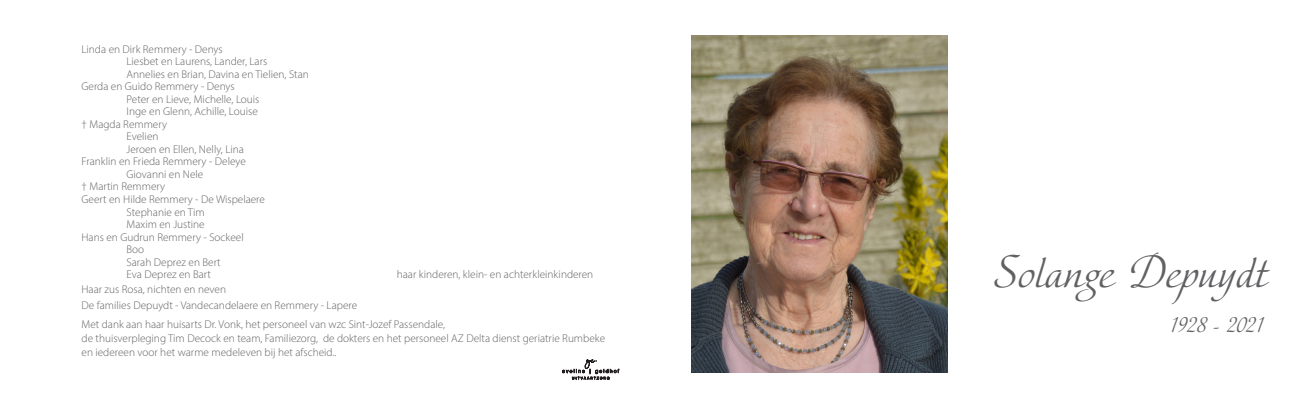
<style>
.page{position:relative;width:1312px;height:408px;background:#fff}
.page>*{position:absolute;margin:0;border:0;box-sizing:border-box;transform-origin:0 0}
.t1{font:38.75px "Elina";color:#616164}
.t2{font:17.5px "Elina";color:#616164}
.t3{font:300 11.25px "Myriad Pro";color:#616164}
</style>
<div class="page">
<img style="left:691px;top:35px;width:256px;height:337px">
<svg style="left:562px;top:359px;width:57px;height:20px"></svg>
<p class="t3" style="left:81px;top:42px;width:143px">Linda en Dirk Remmery - Denys</p>
<p class="t3" style="left:126px;top:55px;width:142px">Liesbet en Laurens, Lander, Lars</p>
<p class="t3" style="left:126px;top:67px;width:184px">Annelies en Brian, Davina en Tielien, Stan</p>
<p class="t3" style="left:81px;top:80px;width:155px">Gerda en Guido Remmery - Denys</p>
<p class="t3" style="left:126px;top:92px;width:134px">Peter en Lieve, Michelle, Louis</p>
<p class="t3" style="left:126px;top:105px;width:133px">Inge en Glenn, Achille, Louise</p>
<p class="t3" style="left:81px;top:117px;width:87px">† Magda Remmery</p>
<p class="t3" style="left:126px;top:130px;width:33px">Evelien</p>
<p class="t3" style="left:126px;top:142px;width:119px">Jeroen en Ellen, Nelly, Lina</p>
<p class="t3" style="left:81px;top:155px;width:166px">Franklin en Frieda Remmery - Deleye</p>
<p class="t3" style="left:126px;top:167px;width:78px">Giovanni en Nele</p>
<p class="t3" style="left:81px;top:180px;width:85px">† Martin Remmery</p>
<p class="t3" style="left:81px;top:192px;width:185px">Geert en Hilde Remmery - De Wispelaere</p>
<p class="t3" style="left:126px;top:205px;width:79px">Stephanie en Tim</p>
<p class="t3" style="left:126px;top:217px;width:80px">Maxim en Justine</p>
<p class="t3" style="left:81px;top:230px;width:164px">Hans en Gudrun Remmery - Sockeel</p>
<p class="t3" style="left:126px;top:242px;width:19px">Boo</p>
<p class="t3" style="left:126px;top:255px;width:96px">Sarah Deprez en Bert</p>
<p class="t3" style="left:126px;top:267px;width:86px">Eva Deprez en Bart</p>
<p class="t3" style="left:396px;top:267px;width:198px">haar kinderen, klein- en achterkleinkinderen</p>
<p class="t3" style="left:81px;top:282px;width:146px">Haar zus Rosa, nichten en neven</p>
<p class="t3" style="left:81px;top:298px;width:277px">De families Depuydt - Vandecandelaere en Remmery - Lapere</p>
<p class="t3" style="left:81px;top:317px;width:365px">Met dank aan haar huisarts Dr. Vonk, het personeel van wzc Sint-Jozef Passendale,</p>
<p class="t3" style="left:81px;top:331px;width:525px">de thuisverpleging Tim Decock en team, Familiezorg, de dokters en het personeel AZ Delta dienst geriatrie Rumbeke</p>
<p class="t3" style="left:81px;top:345px;width:256px">en iedereen voor het warme medeleven bij het afscheid..</p>
<p class="t1" style="left:993px;top:243px;width:274px">Solange Depuydt</p>
<p class="t2" style="left:1168px;top:312px;width:95px">1928 - 2021</p>
</div>
